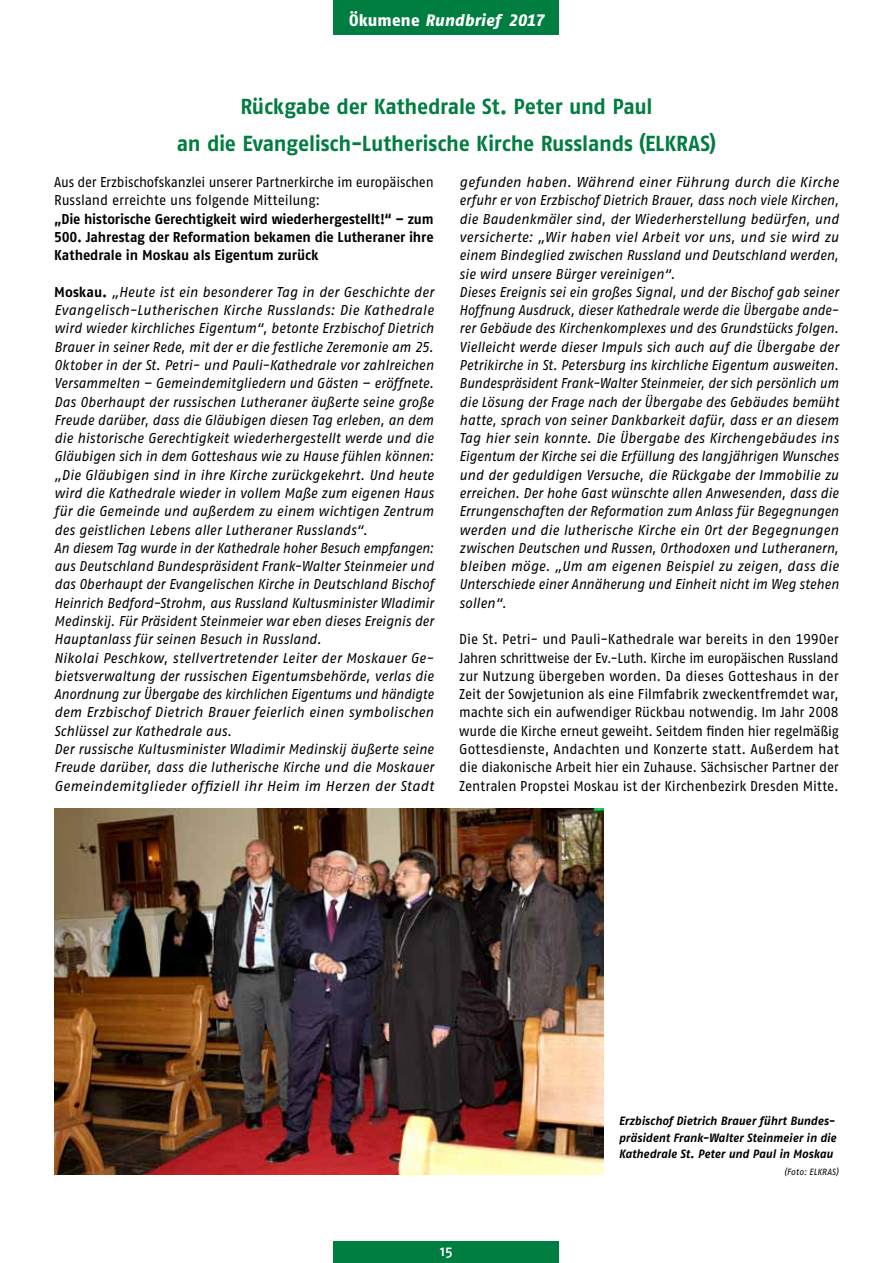
<style>
.page{position:relative;width:893px;height:1263px;background:#fff}
.page>*{position:absolute;margin:0;border:0;box-sizing:border-box;transform-origin:0 0}
.t1{font:21.75px/36.6px "Fago No Bold Tf";letter-spacing:-.01em;color:#007d40;text-align:center;scale:.96 1}
.t2{font:italic 16.5px "Fago No Exb Tf";letter-spacing:.01em;color:#fff;scale:.96 1}
.t3{font:15px "Fago No Med";color:#fff;scale:.96 1}
.t4{font:italic 14.25px/18.3px "Fago No Regular Tf";color:#000}
.t5{font:14.25px/18.3px "Fago No Regular Tf";letter-spacing:-.01em;color:#000;text-align:justify;scale:.96 1}
.t6{font:14.25px/18.3px "Fago No Bold Tf";letter-spacing:-.005em;color:#000;text-align:justify;scale:.95 1}
.t7{font:14.25px/18.3px "Fago No Regular Tf";letter-spacing:-.01em;color:#000;scale:.93 1}
.t8{font:italic 700 12px/16.5px "Fago No";color:#000;scale:.96 1}
.t9{font:italic 9px "Fago No Regular Tf";letter-spacing:.02em;color:#000;scale:.96 1}
.s1{font-style:normal}
.s2{font-family:"Fago No Bold Tf";font-style:normal}
</style>
<div class="page">
<div style="left:334px;top:1242px;width:225px;height:21px;background:#007d40"></div>
<div style="left:334px;top:0;width:225px;height:34px;background:#007d40"></div>
<img style="left:54px;top:808px;width:550px;height:366px">
<p class="t2" style="left:349px;top:10px;width:205px"><span class="s1">Ökumene</span> Rundbrief 2017</p>
<h1 class="t1" style="left:177px;top:88px;width:563px">Rückgabe der Kathedrale St. Peter und Paul<br>an die Evangelisch-Lutherische Kirche Russlands (ELKRAS)</h1>
<p class="t7" style="left:54px;top:173px;width:410px">Aus der Erzbischofskanzlei unserer Partnerkirche im europäischen<br>Russland erreichte uns folgende Mitteilung:</p>
<p class="t6" style="left:54px;top:209px;width:401px">„Die historische Gerechtigkeit wird wiederhergestellt!“ – zum 500. Jahrestag der Reformation bekamen die Lutheraner ihre Kathedrale in Moskau als Eigentum zurück</p>
<p class="t4" style="left:54px;top:283px;width:381px"><span class="s2">Moskau.</span> „Heute ist ein besonderer Tag in der Geschichte der Evangelisch-Lutherischen Kirche Russlands: Die Kathedrale wird wieder kirchliches Eigentum“, betonte Erzbischof Dietrich Brauer in seiner Rede, mit der er die festliche Zeremonie am 25.<br>Oktober in der St. Petri- und Pauli-Kathedrale vor zahlreichen Versammelten – Gemeindemitgliedern und Gästen – eröffnete.<br>Das Oberhaupt der russischen Lutheraner äußerte seine große Freude darüber, dass die Gläubigen diesen Tag erleben, an dem die historische Gerechtigkeit wiederhergestellt werde und die Gläubigen sich in dem Gotteshaus wie zu Hause fühlen können: „Die Gläubigen sind in ihre Kirche zurückgekehrt. Und heute wird die Kathedrale wieder in vollem Maße zum eigenen Haus für die Gemeinde und außerdem zu einem wichtigen Zentrum des geistlichen Lebens aller Lutheraner Russlands“.<br>An diesem Tag wurde in der Kathedrale hoher Besuch empfangen: aus Deutschland Bundespräsident Frank-Walter Steinmeier und das Oberhaupt der Evangelischen Kirche in Deutschland Bischof Heinrich Bedford-Strohm, aus Russland Kultusminister Wladimir Medinskij. Für Präsident Steinmeier war eben dieses Ereignis der Hauptanlass für seinen Besuch in Russland.<br>Nikolai Peschkow, stellvertretender Leiter der Moskauer Ge&shy;bietsverwaltung der russischen Eigentumsbehörde, verlas die Anordnung zur Übergabe des kirchlichen Eigentums und händigte dem Erzbischof Dietrich Brauer feierlich einen symbolischen Schlüssel zur Kathedrale aus.<br>Der russische Kultusminister Wladimir Medinskij äußerte seine Freude darüber, dass die lutherische Kirche und die Moskauer Gemeindemitglieder offiziell ihr Heim im Herzen der Stadt</p>
<p class="t4" style="left:459px;top:173px;width:381px">gefunden haben. Während einer Führung durch die Kirche erfuhr er von Erzbischof Dietrich Brauer, dass noch viele Kirchen, die Baudenkmäler sind, der Wiederherstellung bedürfen, und versicherte: „Wir haben viel Arbeit vor uns, und sie wird zu einem Bindeglied zwischen Russland und Deutschland werden, sie wird unsere Bürger vereinigen“.<br>Dieses Ereignis sei ein großes Signal, und der Bischof gab seiner Hoffnung Ausdruck, dieser Kathedrale werde die Übergabe ande&shy;rer Gebäude des Kirchenkomplexes und des Grundstücks folgen.<br>Vielleicht werde dieser Impuls sich auch auf die Übergabe der Petrikirche in St. Petersburg ins kirchliche Eigentum ausweiten.<br>Bundespräsident Frank-Walter Steinmeier, der sich persönlich um die Lösung der Frage nach der Übergabe des Gebäudes bemüht hatte, sprach von seiner Dankbarkeit dafür, dass er an diesem Tag hier sein konnte. Die Übergabe des Kirchengebäudes ins Eigentum der Kirche sei die Erfüllung des langjährigen Wunsches und der geduldigen Versuche, die Rückgabe der Immobilie zu erreichen. Der hohe Gast wünschte allen Anwesenden, dass die Errungenschaften der Reformation zum Anlass für Begegnungen werden und die lutherische Kirche ein Ort der Begegnungen zwischen Deutschen und Russen, Orthodoxen und Lutheranern, bleiben möge. „Um am eigenen Beispiel zu zeigen, dass die Unterschiede einer Annäherung und Einheit nicht im Weg stehen sollen“.</p>
<p class="t5" style="left:459px;top:630px;width:397px">Die St. Petri- und Pauli-Kathedrale war bereits in den 1990er Jahren schrittweise der Ev.-Luth. Kirche im europäischen Russland zur Nutzung übergeben worden. Da dieses Gotteshaus in der Zeit der Sowjetunion als eine Filmfabrik zweckentfremdet war, machte sich ein aufwendiger Rückbau notwendig. Im Jahr 2008 wurde die Kirche erneut geweiht. Seitdem finden hier regelmäßig Gottesdienste, Andachten und Konzerte statt. Außerdem hat die diakonische Arbeit hier ein Zuhause. Sächsischer Partner der Zentralen Propstei Moskau ist der Kirchenbezirk Dresden Mitte.</p>
<p class="t8" style="left:619px;top:1112px;width:228px">Erzbischof Dietrich Brauer führt Bundes&shy;präsident Frank-Walter Steinmeier in die<br>Kathedrale St. Peter und Paul in Moskau</p>
<p class="t9" style="left:784px;top:1166px;width:58px">(Foto: ELKRAS)</p>
<p class="t3" style="left:440px;top:1242px;width:14px">15</p>
</div>
